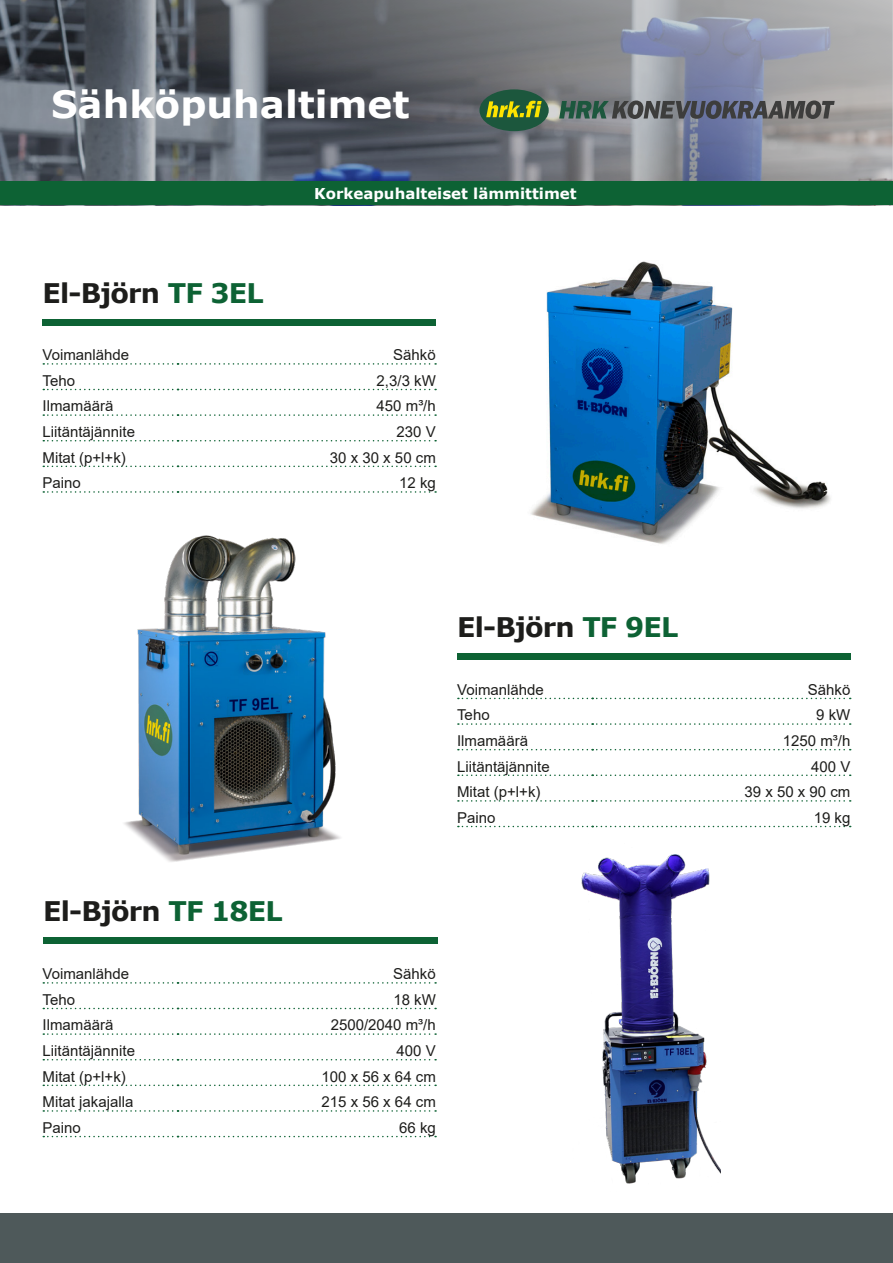
<style>
.page{position:relative;width:893px;height:1263px;background:#fff}
.page>*{position:absolute;margin:0;border:0;box-sizing:border-box;transform-origin:0 0}
.HRK_TuoteHead{font:700 37.5px "Verdana";color:#fff}
.t1{font:700 27px "Verdana";letter-spacing:-.03em;color:#1d1d1b}
.HRK_Table_Data_5mm{font:15px "Arial";color:#1d1d1b}
.t2{font:700 15px "Verdana";color:#fff}
.s1{color:#0d6234}
</style>
<div class="page">
<div style="left:0;top:1213px;width:893px;height:50px;background:#4e595a"></div>
<svg style="left:43px;top:363px;width:393px;height:2px"></svg>
<svg style="left:43px;top:389px;width:393px;height:1px"></svg>
<svg style="left:43px;top:414px;width:393px;height:2px"></svg>
<svg style="left:43px;top:440px;width:393px;height:1px"></svg>
<svg style="left:43px;top:466px;width:393px;height:1px"></svg>
<svg style="left:43px;top:491px;width:393px;height:2px"></svg>
<div style="left:43px;top:320px;width:393px;height:6px;background:#0d6234"></div>
<svg style="left:0;top:0;width:893px;height:182px;background:#71767f"></svg>
<svg style="left:559px;top:101px;width:276px;height:18px;background:#586062"></svg>
<div style="left:479px;top:89px;width:70px;height:42px;background:#1c573d;border-radius:50%"></div>
<svg style="left:486px;top:101px;width:56px;height:16px"></svg>
<div style="left:457px;top:653px;width:393px;height:7px;background:#0d6234"></div>
<div style="left:43px;top:938px;width:394px;height:6px;background:#0d6234"></div>
<svg style="left:458px;top:698px;width:393px;height:1px"></svg>
<svg style="left:458px;top:723px;width:393px;height:2px"></svg>
<svg style="left:458px;top:749px;width:393px;height:1px"></svg>
<svg style="left:458px;top:774px;width:393px;height:2px"></svg>
<svg style="left:458px;top:800px;width:393px;height:2px"></svg>
<svg style="left:458px;top:826px;width:393px;height:1px"></svg>
<svg style="left:43px;top:982px;width:393px;height:2px"></svg>
<svg style="left:43px;top:1008px;width:393px;height:1px"></svg>
<svg style="left:43px;top:1033px;width:393px;height:2px"></svg>
<svg style="left:43px;top:1059px;width:393px;height:1px"></svg>
<svg style="left:43px;top:1084px;width:393px;height:2px"></svg>
<svg style="left:43px;top:1110px;width:393px;height:2px"></svg>
<svg style="left:43px;top:1136px;width:393px;height:1px"></svg>
<img style="left:530px;top:261px;width:301px;height:283px">
<img style="left:124px;top:535px;width:217px;height:327px">
<img style="left:581px;top:854px;width:140px;height:330px">
<div style="left:0;top:182px;width:893px;height:23px;background:#0d6234"></div>
<p class="HRK_TuoteHead" style="left:51px;top:78px;width:360px">Sähköpuhaltimet</p>
<p class="t1" style="left:43px;top:274px;width:223px">El-Björn <span class="s1">TF 3EL</span></p>
<p class="t2" style="left:314px;top:183px;width:264px">Korkeapuhalteiset lämmittimet</p>
<p class="HRK_Table_Data_5mm" style="left:43px;top:345px;width:88px">Voimanlähde</p>
<p class="HRK_Table_Data_5mm" style="left:393px;top:345px;width:44px">Sähkö</p>
<p class="HRK_Table_Data_5mm" style="left:43px;top:370px;width:34px">Teho</p>
<p class="HRK_Table_Data_5mm" style="left:377px;top:370px;width:61px">2,3/3 kW</p>
<p class="HRK_Table_Data_5mm" style="left:43px;top:396px;width:72px">Ilmamäärä</p>
<p class="HRK_Table_Data_5mm" style="left:377px;top:396px;width:61px">450 m³/h</p>
<p class="HRK_Table_Data_5mm" style="left:43px;top:421px;width:94px">Liitäntäjännite</p>
<p class="HRK_Table_Data_5mm" style="left:397px;top:421px;width:41px">230 V</p>
<p class="HRK_Table_Data_5mm" style="left:43px;top:447px;width:85px">Mitat (p+l+k)</p>
<p class="HRK_Table_Data_5mm" style="left:330px;top:447px;width:107px">30 x 30 x 50 cm</p>
<p class="HRK_Table_Data_5mm" style="left:43px;top:473px;width:40px">Paino</p>
<p class="HRK_Table_Data_5mm" style="left:399px;top:473px;width:38px">12 kg</p>
<p class="t1" style="left:457px;top:608px;width:223px">El-Björn <span class="s1">TF 9EL</span></p>
<p class="HRK_Table_Data_5mm" style="left:457px;top:679px;width:88px">Voimanlähde</p>
<p class="HRK_Table_Data_5mm" style="left:808px;top:679px;width:44px">Sähkö</p>
<p class="HRK_Table_Data_5mm" style="left:457px;top:705px;width:34px">Teho</p>
<p class="HRK_Table_Data_5mm" style="left:816px;top:705px;width:36px">9 kW</p>
<p class="HRK_Table_Data_5mm" style="left:457px;top:730px;width:72px">Ilmamäärä</p>
<p class="HRK_Table_Data_5mm" style="left:783px;top:730px;width:69px">1250 m³/h</p>
<p class="HRK_Table_Data_5mm" style="left:457px;top:756px;width:94px">Liitäntäjännite</p>
<p class="HRK_Table_Data_5mm" style="left:811px;top:756px;width:41px">400 V</p>
<p class="HRK_Table_Data_5mm" style="left:457px;top:781px;width:85px">Mitat (p+l+k)</p>
<p class="HRK_Table_Data_5mm" style="left:745px;top:781px;width:107px">39 x 50 x 90 cm</p>
<p class="HRK_Table_Data_5mm" style="left:457px;top:807px;width:40px">Paino</p>
<p class="HRK_Table_Data_5mm" style="left:814px;top:807px;width:38px">19 kg</p>
<p class="t1" style="left:43px;top:892px;width:241px">El-Björn <span class="s1">TF 18EL</span></p>
<p class="HRK_Table_Data_5mm" style="left:43px;top:963px;width:88px">Voimanlähde</p>
<p class="HRK_Table_Data_5mm" style="left:393px;top:963px;width:44px">Sähkö</p>
<p class="HRK_Table_Data_5mm" style="left:43px;top:989px;width:34px">Teho</p>
<p class="HRK_Table_Data_5mm" style="left:393px;top:989px;width:44px">18 kW</p>
<p class="HRK_Table_Data_5mm" style="left:43px;top:1015px;width:72px">Ilmamäärä</p>
<p class="HRK_Table_Data_5mm" style="left:331px;top:1015px;width:107px">2500/2040 m³/h</p>
<p class="HRK_Table_Data_5mm" style="left:43px;top:1040px;width:94px">Liitäntäjännite</p>
<p class="HRK_Table_Data_5mm" style="left:397px;top:1040px;width:41px">400 V</p>
<p class="HRK_Table_Data_5mm" style="left:43px;top:1066px;width:85px">Mitat (p+l+k)</p>
<p class="HRK_Table_Data_5mm" style="left:322px;top:1066px;width:116px">100 x 56 x 64 cm</p>
<p class="HRK_Table_Data_5mm" style="left:43px;top:1091px;width:92px">Mitat jakajalla</p>
<p class="HRK_Table_Data_5mm" style="left:322px;top:1091px;width:116px">215 x 56 x 64 cm</p>
<p class="HRK_Table_Data_5mm" style="left:43px;top:1117px;width:40px">Paino</p>
<p class="HRK_Table_Data_5mm" style="left:399px;top:1117px;width:38px">66 kg</p>
</div>
